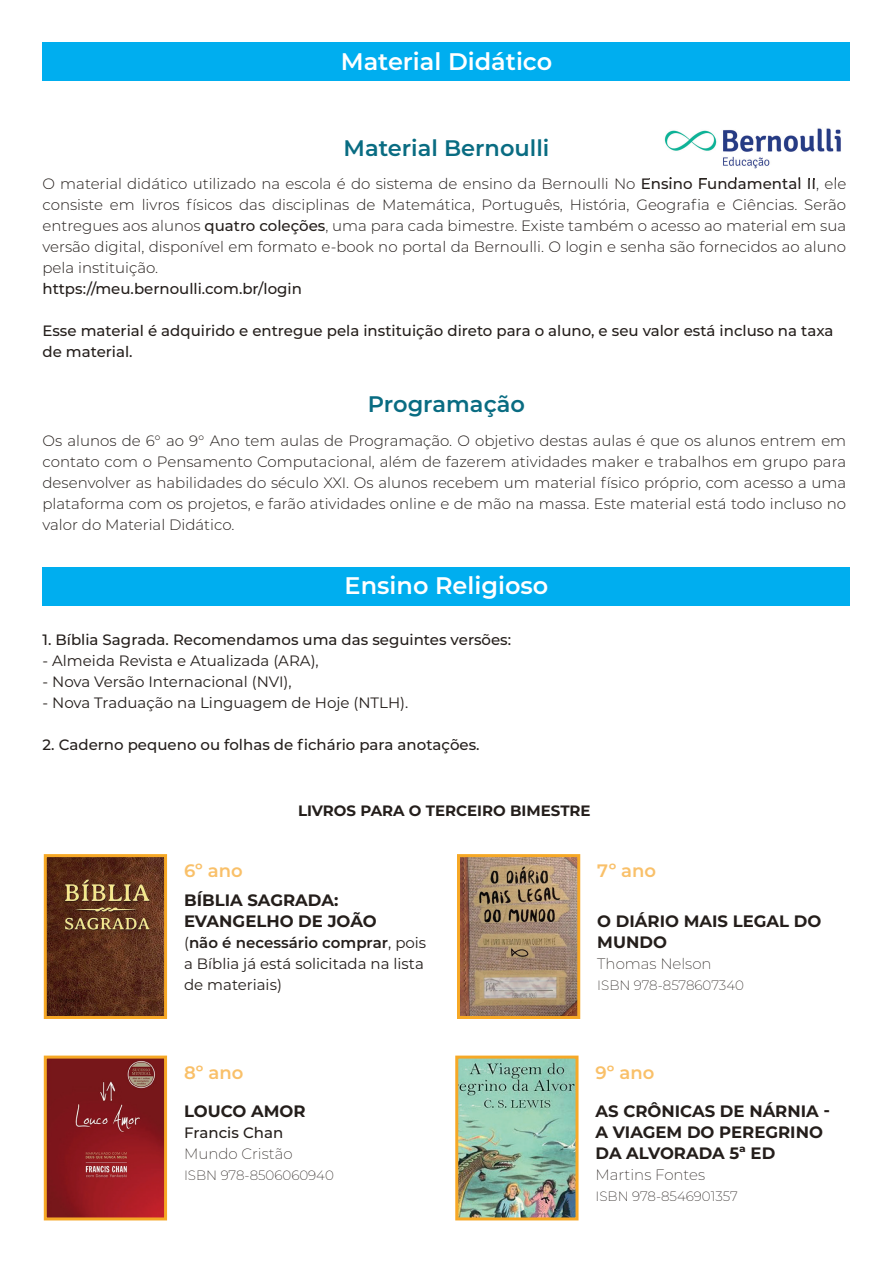
<style>
.page{position:relative;width:893px;height:1263px;background:#fff}
.page>*{position:absolute;margin:0;border:0;box-sizing:border-box;transform-origin:0 0}
.t1{font:600 24px "Montserrat";color:#fff}
.t2{font:600 22.5px "Montserrat";color:#096c82}
.t3{font:600 18px "Montserrat";letter-spacing:.005em;color:#f9c069}
.t4{font:700 16.5px/21px "Montserrat";color:#241e1b}
.t5{font:300 15px/21px "Montserrat";color:#241e1b;text-align:justify}
.t6{font:500 15px/21px "Montserrat";color:#241e1b}
.t7{font:15px/21px "Montserrat";color:#241e1b}
.t8{font:200 15px "Montserrat";color:#241e1b}
.t9{font:700 15px "Montserrat";color:#241e1b}
.t10{font:200 13.5px "Montserrat";color:#241e1b}
.s1{font-weight:500}
.s2{font-weight:600}
</style>
<div class="page">
<div style="left:43px;top:567px;width:807px;height:38px;background:#00aeef"></div>
<div style="left:43px;top:43px;width:807px;height:38px;background:#00aeef"></div>
<img style="left:664px;top:128px;width:177px;height:41px">
<img style="left:649px;top:177px;width:166px;height:3px">
<img style="left:48px;top:858px;width:115px;height:157px">
<div style="left:44px;top:854px;width:123px;height:165px;border:3px solid #f6a826"></div>
<img style="left:461px;top:858px;width:115px;height:157px">
<div style="left:457px;top:854px;width:123px;height:165px;border:3px solid #f6a826"></div>
<img style="left:459px;top:1059px;width:115px;height:157px">
<div style="left:455px;top:1055px;width:123px;height:165px;border:3px solid #f6a826"></div>
<img style="left:48px;top:1059px;width:115px;height:157px">
<div style="left:44px;top:1055px;width:123px;height:165px;border:3px solid #f6a826"></div>
<h1 class="t1" style="left:341px;top:44px;width:213px">Material Didático</h1>
<h2 class="t2" style="left:344px;top:132px;width:207px">Material Bernoulli</h2>
<p class="t5" style="left:43px;top:172px;width:805px">O material didático utilizado na escola é do sistema de ensino da Bernoulli No <span class="s1">Ensino Fundamental II</span>, ele consiste em livros físicos das disciplinas de Matemática, Português, História, Geografia e Ciências. Serão entregues aos alunos <span class="s1">quatro coleções</span>, uma para cada bimestre. Existe também o acesso ao material em sua versão digital, disponível em formato e-book no portal da Bernoulli. O login e senha são fornecidos ao aluno pela instituição.</p>
<p class="t6" style="left:43px;top:277px;width:261px">https://meu.bernoulli.com.br/login</p>
<p class="t6" style="left:43px;top:319px;width:792px">Esse material é adquirido e entregue pela instituição direto para o aluno, e seu valor está incluso na taxa de material.</p>
<h2 class="t2" style="left:368px;top:388px;width:159px">Programação</h2>
<p class="t5" style="left:43px;top:430px;width:805px">Os alunos de 6° ao 9° Ano tem aulas de Programação. O objetivo destas aulas é que os alunos entrem em contato com o Pensamento Computacional, além de fazerem atividades maker e trabalhos em grupo para desenvolver as habilidades do século XXI. Os alunos recebem um material físico próprio, com acesso a uma plataforma com os projetos, e farão atividades online e de mão na massa. Este material está todo incluso no valor do Material Didático.</p>
<h1 class="t1" style="left:345px;top:569px;width:205px">Ensino Religioso</h1>
<p class="t6" style="left:43px;top:628px;width:470px">1. Bíblia Sagrada. Recomendamos uma das seguintes versões:</p>
<p class="t7" style="left:43px;top:649px;width:278px">- Almeida Revista e Atualizada (ARA),</p>
<p class="t7" style="left:43px;top:670px;width:251px">- Nova Versão Internacional (NVI),</p>
<p class="t7" style="left:43px;top:691px;width:367px">- Nova Traduação na Linguagem de Hoje (NTLH).</p>
<p class="t6" style="left:43px;top:733px;width:439px">2. Caderno pequeno ou folhas de fichário para anotações.</p>
<p class="t9" style="left:298px;top:800px;width:294px">LIVROS PARA O TERCEIRO BIMESTRE</p>
<p class="t3" style="left:184px;top:858px;width:60px">6º ano</p>
<p class="t4" style="left:184px;top:888px;width:194px">BÍBLIA SAGRADA:<br>EVANGELHO DE JOÃO</p>
<p class="t7" style="left:184px;top:931px;width:244px">(<span class="s2">não é necessário comprar</span>, pois a Bíblia já está solicitada na lista de materiais)</p>
<p class="t3" style="left:184px;top:1059px;width:61px">8º ano</p>
<p class="t4" style="left:184px;top:1100px;width:123px">LOUCO AMOR</p>
<p class="t6" style="left:184px;top:1122px;width:101px">Francis Chan</p>
<p class="t8" style="left:184px;top:1144px;width:110px">Mundo Cristão</p>
<p class="t10" style="left:184px;top:1166px;width:151px">ISBN 978-8506060940</p>
<p class="t3" style="left:597px;top:858px;width:60px">7º ano</p>
<p class="t4" style="left:597px;top:909px;width:225px">O DIÁRIO MAIS LEGAL DO<br>MUNDO</p>
<p class="t8" style="left:597px;top:953px;width:116px">Thomas Nelson</p>
<p class="t10" style="left:597px;top:976px;width:148px">ISBN 978-8578607340</p>
<p class="t3" style="left:595px;top:1059px;width:60px">9º ano</p>
<p class="t4" style="left:595px;top:1100px;width:236px">AS CRÔNICAS DE NÁRNIA -<br>A VIAGEM DO PEREGRINO<br>DA ALVORADA 5ª ED</p>
<p class="t8" style="left:595px;top:1165px;width:111px">Martins Fontes</p>
<p class="t10" style="left:595px;top:1187px;width:144px">ISBN 978-8546901357</p>
</div>
